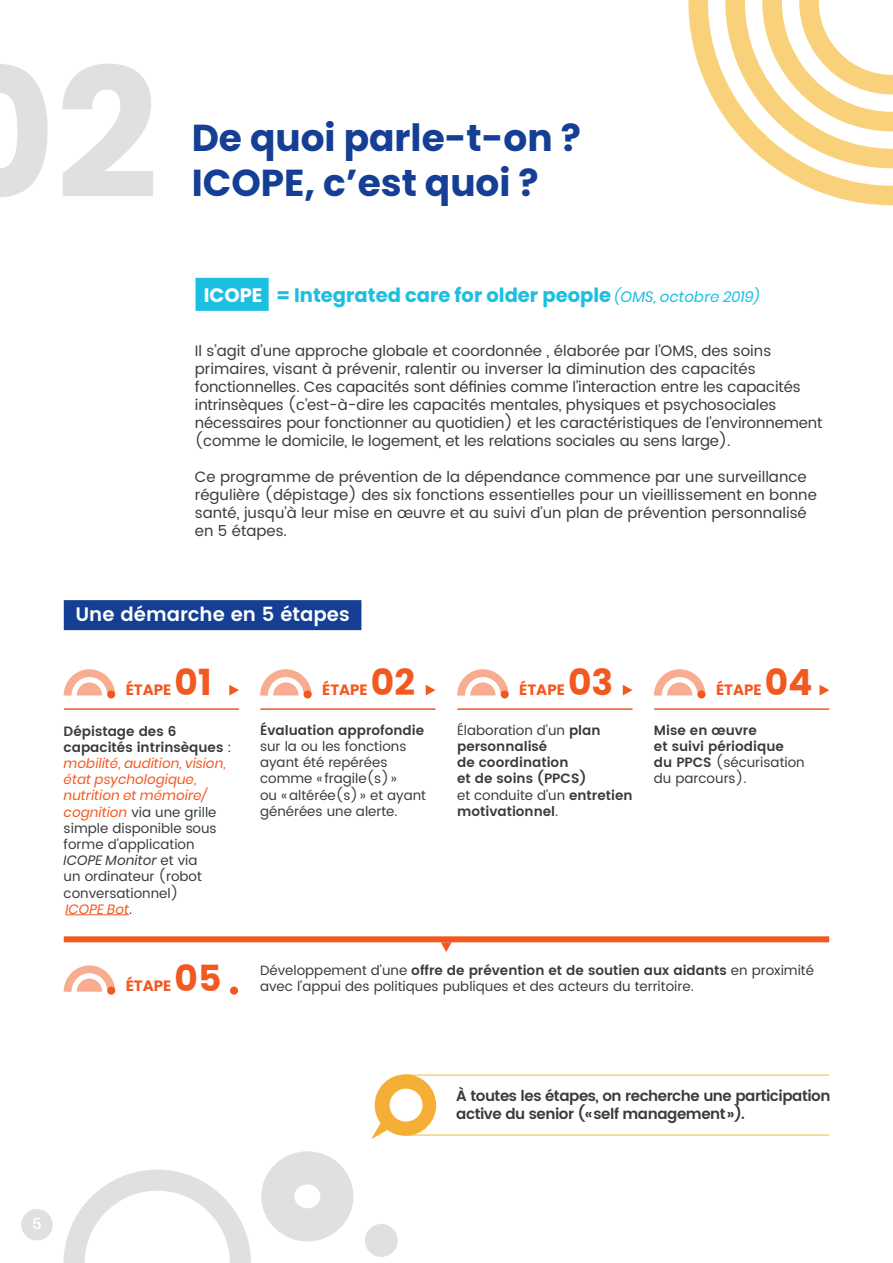
<style>
.page{position:relative;width:893px;height:1263px;background:#fff}
.page>*{position:absolute;margin:0;border:0;box-sizing:border-box;transform-origin:0 0}
.t1{font:700 180px "Poppins";color:#e1e0e1}
.t2{font:700 37.5px "Poppins";color:#143f94}
.Texte_courant{font:700 36px "Poppins";color:#f15921}
.t3{font:700 19.5px "Poppins";color:#1cbfe1}
.t4{font:600 19.5px "Poppins";color:#fff}
.t5{font:700 19.5px "Poppins";color:#fff}
.t6{font:600 16.5px "Aglet Slab";color:#fff}
.Texte_courant-2{font:15px/18px "Poppins";color:#3a3b3c}
.Texte_courant-3{font:600 15px/18px "Poppins";letter-spacing:-.03em;color:#3a3b3c}
.Texte_courant-4{font:700 15px "Poppins";color:#f15921}
.Texte_courant-5{font:13.5px/16.2px "Poppins";color:#3a3b3c}
.Texte_courant-6{font:600 13.5px/16.2px "Poppins";color:#3a3b3c}
.s1{font-weight:400;font-style:italic;font-size:15px}
.s2{font-weight:600}
.s3{font-style:italic;color:#f15921}
.s4{font-style:italic}
.s5{font-weight:400}
</style>
<div class="page">
<div style="left:21px;top:1209px;width:32px;height:31px;background:#e1e0e1;border-radius:50%"></div>
<div style="left:64px;top:600px;width:297px;height:30px;background:#143f94"></div>
<div style="left:196px;top:278px;width:73px;height:33px;background:#1cbfe1"></div>
<hr style="left:65px;top:914px;width:64px;height:1px;background:#f15921">
<div style="left:107px;top:690px;width:8px;height:8px;background:#f15921;border-radius:50%"></div>
<div style="left:230px;top:986px;width:8px;height:9px;background:#f15921;border-radius:50%"></div>
<div style="left:501px;top:690px;width:8px;height:8px;background:#f15921;border-radius:50%"></div>
<svg style="left:63px;top:669px;width:53px;height:28px"></svg>
<svg style="left:63px;top:965px;width:53px;height:28px"></svg>
<svg style="left:260px;top:669px;width:52px;height:28px"></svg>
<svg style="left:457px;top:669px;width:52px;height:28px"></svg>
<svg style="left:654px;top:669px;width:52px;height:28px"></svg>
<hr style="left:64px;top:708px;width:175px;height:2px;background:#f15921">
<hr style="left:260px;top:708px;width:175px;height:2px;background:#f15921">
<hr style="left:457px;top:708px;width:175px;height:2px;background:#f15921">
<hr style="left:654px;top:708px;width:175px;height:2px;background:#f15921">
<div style="left:64px;top:936px;width:765px;height:6px;background:#f15921"></div>
<svg style="left:441px;top:942px;width:11px;height:10px"></svg>
<svg style="left:229px;top:685px;width:10px;height:10px"></svg>
<svg style="left:426px;top:685px;width:9px;height:10px"></svg>
<svg style="left:623px;top:685px;width:9px;height:10px"></svg>
<svg style="left:820px;top:685px;width:9px;height:10px"></svg>
<hr style="left:404px;top:1134px;width:425px;height:2px;background:#f8d17a">
<hr style="left:404px;top:1074px;width:425px;height:2px;background:#f8d17a">
<svg style="left:372px;top:1074px;width:64px;height:65px"></svg>
<div style="left:390px;top:1089px;width:32px;height:32px;background:#fff;border-radius:50%"></div>
<div style="left:390px;top:1089px;width:32px;height:32px;border:2px solid #fff;border-radius:50%"></div>
<div style="left:261px;top:1151px;width:92px;height:90px;border:33px solid #e1e0e1;border-radius:50%"></div>
<svg style="left:63px;top:1169px;width:188px;height:94px"></svg>
<div style="left:366px;top:1225px;width:31px;height:31px;background:#e1e0e1;border-radius:50%"></div>
<div style="left:365px;top:1224px;width:33px;height:33px;border:2px solid #e1e0e1;border-radius:50%"></div>
<svg style="left:688px;top:0;width:205px;height:205px"></svg>
<p class="t1" style="left:56px;top:31px;width:104px">2</p>
<p class="t2" style="left:192px;top:116px;width:391px">De quoi parle-t-on ?</p>
<p class="t2" style="left:192px;top:161px;width:348px">ICOPE, c’est quoi ?</p>
<p class="t5" style="left:204px;top:284px;width:60px">ICOPE</p>
<p class="t3" style="left:276px;top:284px;width:485px">= Integrated care for older people <span class="s1">(OMS, octobre 2019)</span></p>
<p class="Texte_courant-2" style="left:195px;top:342px;width:629px">Il s’agit d’une approche globale et coordonnée , élaborée par l’OMS, des soins primaires, visant à prévenir, ralentir ou inverser la diminution des capacités fonctionnelles. Ces capacités sont définies comme l’interaction entre les capacités intrinsèques (c’est-à-dire les capacités mentales, physiques et psychosociales nécessaires pour fonctionner au quotidien) et les caractéristiques de l’environnement (comme le domicile, le logement, et les relations sociales au sens large).</p>
<p class="Texte_courant-2" style="left:195px;top:468px;width:623px">Ce programme de prévention de la dépendance commence par une surveillance régulière (dépistage) des six fonctions essentielles pour un vieillissement en bonne santé, jusqu’à leur mise en œuvre et au suivi d’un plan de prévention personnalisé en 5 étapes.</p>
<p class="t4" style="left:75px;top:600px;width:276px">Une démarche en 5 étapes</p>
<p class="Texte_courant" style="left:175px;top:662px;width:39px">01</p>
<p class="Texte_courant-4" style="left:126px;top:681px;width:47px">ÉTAPE</p>
<p class="Texte_courant" style="left:371px;top:662px;width:46px">02</p>
<p class="Texte_courant-4" style="left:322px;top:681px;width:47px">ÉTAPE</p>
<p class="Texte_courant" style="left:568px;top:662px;width:47px">03</p>
<p class="Texte_courant-4" style="left:519px;top:681px;width:47px">ÉTAPE</p>
<p class="Texte_courant" style="left:765px;top:662px;width:49px">04</p>
<p class="Texte_courant-4" style="left:716px;top:681px;width:47px">ÉTAPE</p>
<p class="Texte_courant-5" style="left:64px;top:723px;width:169px"><span class="s2">Dépistage des 6 capacités intrinsèques</span> : <span class="s3">mobilité, audition, vision, état psychologique, nutrition et mémoire/ cognition</span> via une grille simple disponible sous forme d’application<br><span class="s4">ICOPE Monitor</span> et via<br>un ordinateur (robot conversationnel)<br><span class="s3">ICOPE Bot</span>.</p>
<p class="Texte_courant-5" style="left:260px;top:722px;width:167px"><span class="s2">Évaluation approfondie </span>sur la ou les fonctions ayant été repérées comme « fragile(s)»<br>ou «altérée(s)» et ayant générées une alerte.</p>
<p class="Texte_courant-6" style="left:457px;top:722px;width:177px"><span class="s5">Élaboration d’un</span> plan personnalisé<br>de coordination<br>et de soins (PPCS)<br><span class="s5">et conduite d’un</span> entretien motivationnel<span class="s5">.</span></p>
<p class="Texte_courant-6" style="left:654px;top:722px;width:152px">Mise en œuvre<br>et suivi périodique du PPCS <span class="s5">(sécurisation du parcours).</span></p>
<p class="Texte_courant" style="left:175px;top:958px;width:48px">05</p>
<p class="Texte_courant-4" style="left:126px;top:977px;width:47px">ÉTAPE</p>
<p class="Texte_courant-5" style="left:260px;top:962px;width:555px">Développement d’une <span class="s2">offre de prévention et de soutien aux aidants</span> en proximité avec l’appui des politiques publiques et des acteurs du territoire.</p>
<p class="Texte_courant-3" style="left:456px;top:1087px;width:376px">À toutes les étapes, on recherche une participation active du senior («self management»).</p>
<p class="t6" style="left:32px;top:1213px;width:10px">5</p>
</div>
